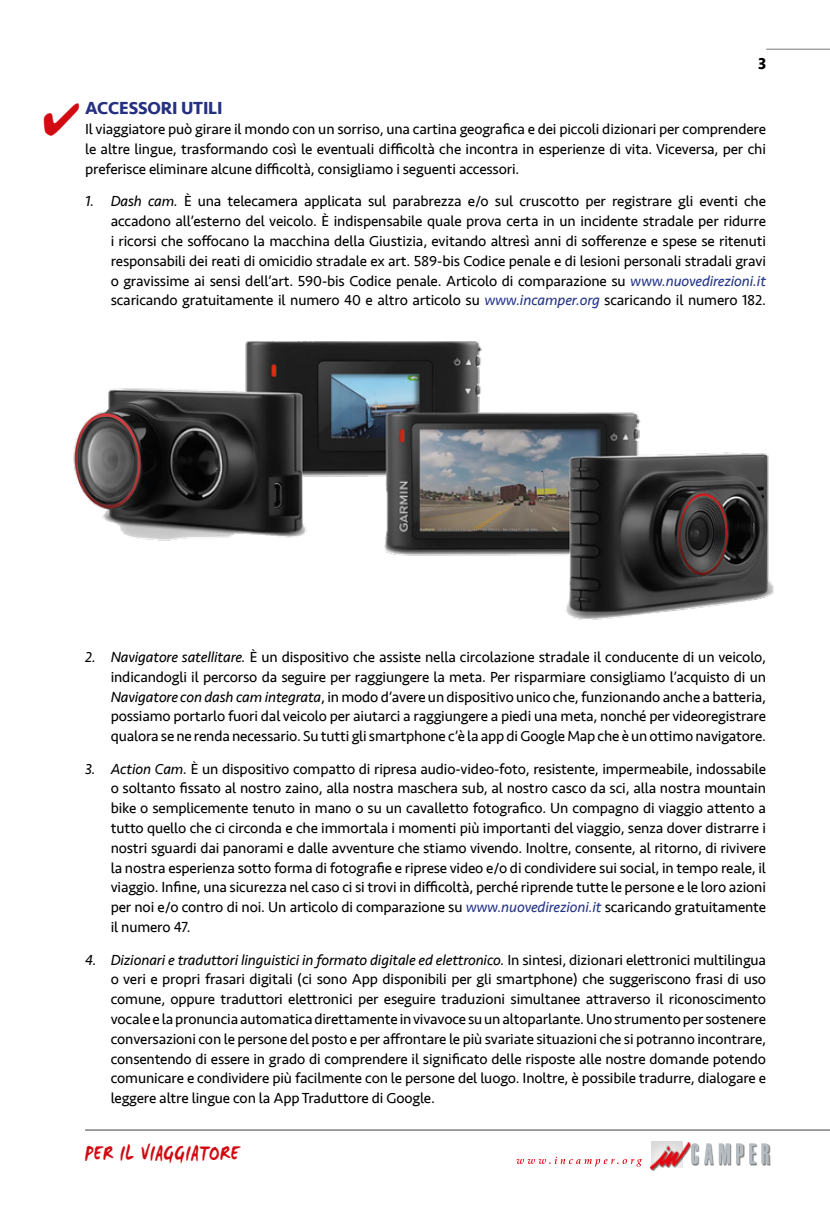
<style>
.page{position:relative;width:830px;height:1212px;background:#fff}
.page>*{position:absolute;margin:0;border:0;box-sizing:border-box;transform-origin:0 0}
.t1{font:700 22.2px "WC Mano Negra Bta";letter-spacing:.05em;color:#d20a11;scale:.81 1}
.t2{font:700 18px "Seravek";letter-spacing:-.01em;color:#253081}
.t3{font:700 16.5px "Seravek";color:#000}
.t4{font:15px/19.8px "Seravek";letter-spacing:-.01em;color:#000;text-align:justify}
.s1{font-style:italic}
.s2{font-style:italic;color:#243588}
</style>
<div class="page">
<hr style="left:765px;top:49px;width:64px;height:1px;background:#878787">
<hr style="left:85px;top:1129px;width:744px;height:1px;background:#878787">
<div style="left:651px;top:1141px;width:31px;height:27px;background:#dadada"></div>
<div style="left:650px;top:1143px;width:41px;height:28px;background:#000;opacity:.5"></div>
<img style="left:650px;top:1142px;width:39px;height:28px">
<div style="left:691px;top:1143px;width:79px;height:23px;background:#000;opacity:.5"></div>
<svg style="left:691px;top:1143px;width:77px;height:21px"></svg>
<svg style="left:516px;top:1157px;width:125px;height:9px"></svg>
<img style="left:73px;top:341px;width:701px;height:279px">
<p class="t3" style="left:757px;top:51px;width:10px">3</p>
<p class="t2" style="left:85px;top:94px;width:139px">ACCESSORI UTILI</p>
<p class="t4" style="left:85px;top:119px;width:682px">Il viaggiatore può girare il mondo con un sorriso, una cartina geografica e dei piccoli dizionari per comprendere le altre lingue, trasformando così le eventuali difficoltà che incontra in esperienze di vita. Viceversa, per chi preferisce eliminare alcune difficoltà, consigliamo i seguenti accessori.</p>
<p class="t4" style="left:111px;top:191px;width:656px;text-indent:-26px"><span class="s1">1. Dash cam.</span> È una telecamera applicata sul parabrezza e/o sul cruscotto per registrare gli eventi che accadono all’esterno del veicolo. È indispensabile quale prova certa in un incidente stradale per ridurre i ricorsi che soffocano la macchina della Giustizia, evitando altresì anni di sofferenze e spese se ritenuti responsabili dei reati di omicidio stradale ex art. 589-bis Codice penale e di lesioni personali stradali gravi o gravissime ai sensi dell’art. 590-bis Codice penale. Articolo di comparazione su <span class="s2">www.nuovedirezioni.it </span>scaricando gratuitamente il numero 40 e altro articolo su <span class="s2">www.incamper.org</span> scaricando il numero 182.</p>
<p class="t4" style="left:111px;top:647px;width:656px;text-indent:-26px"><span class="s1">2. Navigatore satellitare.</span> È un dispositivo che assiste nella circolazione stradale il conducente di un veicolo, indicandogli il percorso da seguire per raggiungere la meta. Per risparmiare consigliamo l’acquisto di un <span class="s1">Navigatore con dash cam integrata</span>, in modo d’avere un dispositivo unico che, funzionando anche a batteria, possiamo portarlo fuori dal veicolo per aiutarci a raggiungere a piedi una meta, nonché per videoregistrare qualora se ne renda necessario. Su tutti gli smartphone c’è la app di Google Map che è un ottimo navigatore.</p>
<p class="t4" style="left:111px;top:759px;width:656px;text-indent:-26px"><span class="s1">3. Action Cam.</span> È un dispositivo compatto di ripresa audio-video-foto, resistente, impermeabile, indossabile o soltanto fissato al nostro zaino, alla nostra maschera sub, al nostro casco da sci, alla nostra mountain bike o semplicemente tenuto in mano o su un cavalletto fotografico. Un compagno di viaggio attento a tutto quello che ci circonda e che immortala i momenti più importanti del viaggio, senza dover distrarre i nostri sguardi dai panorami e dalle avventure che stiamo vivendo. Inoltre, consente, al ritorno, di rivivere la nostra esperienza sotto forma di fotografie e riprese video e/o di condividere sui social, in tempo reale, il viaggio. Infine, una sicurezza nel caso ci si trovi in difficoltà, perché riprende tutte le persone e le loro azioni per noi e/o contro di noi. Un articolo di comparazione su <span class="s2">www.nuovedirezioni.it</span> scaricando gratuitamente il numero 47.</p>
<p class="t4" style="left:111px;top:950px;width:656px;text-indent:-26px"><span class="s1">4. Dizionari e traduttori linguistici in formato digitale ed elettronico.</span> In sintesi, dizionari elettronici multilingua o veri e propri frasari digitali (ci sono App disponibili per gli smartphone) che suggeriscono frasi di uso comune, oppure traduttori elettronici per eseguire traduzioni simultanee attraverso il riconoscimento vocale e la pronuncia automatica direttamente in vivavoce su un altoparlante. Uno strumento per sostenere conversazioni con le persone del posto e per affrontare le più svariate situazioni che si potranno incontrare, consentendo di essere in grado di comprendere il significato delle risposte alle nostre domande potendo comunicare e condividere più facilmente con le persone del luogo. Inoltre, è possibile tradurre, dialogare e leggere altre lingue con la App Traduttore di Google.</p>
<h1 class="t1" style="left:85px;top:1138px;width:192px">PER IL VIAGGIATORE</h1>
</div>
